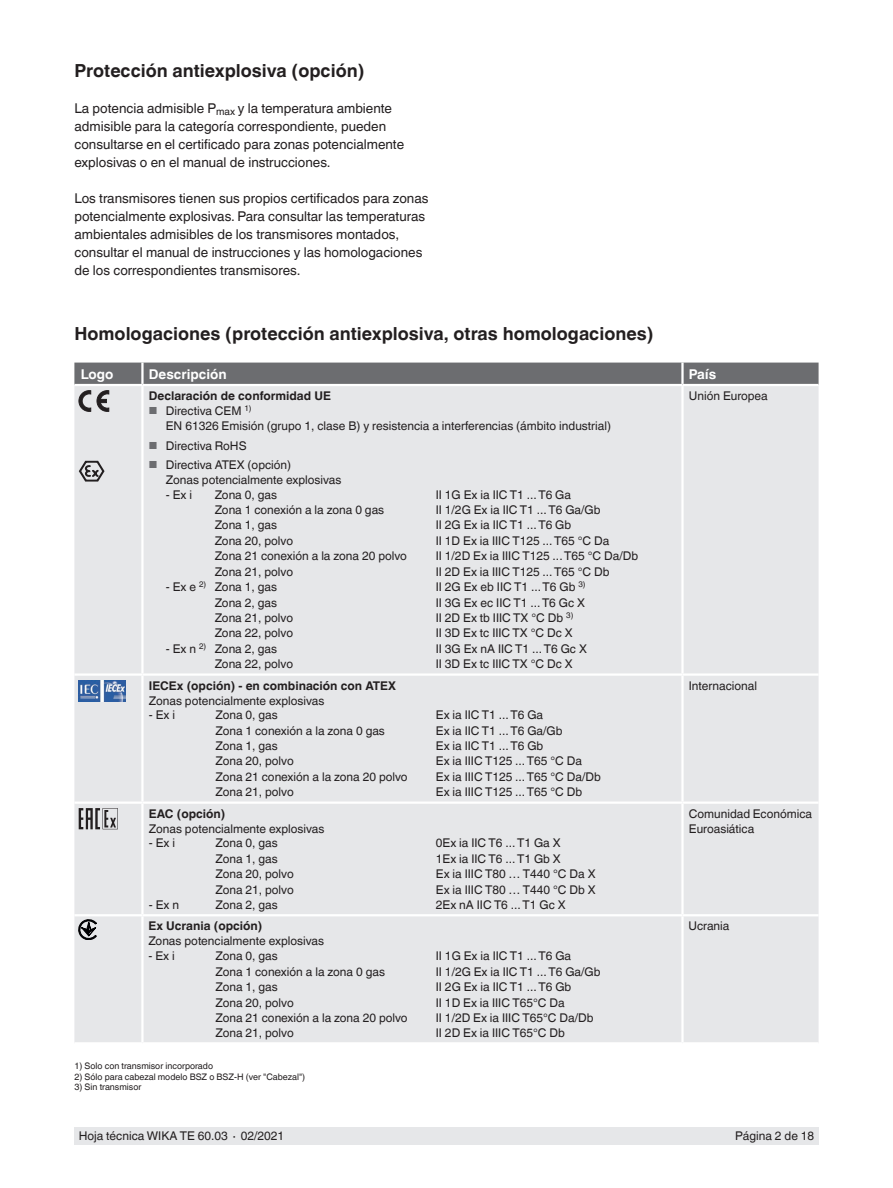
<style>
.page{position:relative;width:893px;height:1188px;background:#fff}
.page>*{position:absolute;margin:0;border:0;box-sizing:border-box;transform-origin:0 0}
.t1{font:700 18px "Helvetica World";color:#231f20}
.t2{font:13.5px/18px "Helvetica World";color:#231f20}
.t3{font:700 13.5px "Helvetica World";color:#fff}
.t4{font:12px/15px "Helvetica World";color:#231f20}
.t5{font:700 12px "Helvetica World";color:#231f20}
.t6{font:9px "Helvetica World";color:#231f20}
.s1{font-size:10.2px;color:#6c6d70}
</style>
<div class="page">
<div style="left:74px;top:1128px;width:745px;height:17px;background:#e6e7e9"></div>
<div style="left:74px;top:363px;width:745px;height:21px;background:#6c6d70"></div>
<div style="left:74px;top:386px;width:745px;height:656px;background:#e6e7e9"></div>
<hr style="left:142px;top:802px;width:540px;height:2px;background:#fff">
<hr style="left:142px;top:914px;width:540px;height:2px;background:#fff">
<hr style="left:682px;top:914px;width:137px;height:2px;background:#fff">
<hr style="left:74px;top:673px;width:68px;height:3px;background:#fff">
<hr style="left:681px;top:916px;width:3px;height:126px;background:#fff">
<hr style="left:142px;top:673px;width:540px;height:3px;background:#fff">
<hr style="left:682px;top:673px;width:137px;height:3px;background:#fff">
<hr style="left:74px;top:914px;width:68px;height:2px;background:#fff">
<hr style="left:141px;top:916px;width:3px;height:126px;background:#fff">
<hr style="left:74px;top:802px;width:68px;height:2px;background:#fff">
<hr style="left:682px;top:802px;width:137px;height:2px;background:#fff">
<hr style="left:681px;top:386px;width:3px;height:287px;background:#fff">
<hr style="left:681px;top:676px;width:3px;height:126px;background:#fff">
<hr style="left:141px;top:386px;width:3px;height:287px;background:#fff">
<hr style="left:141px;top:676px;width:3px;height:126px;background:#fff">
<hr style="left:141px;top:363px;width:3px;height:21px;background:#fff">
<hr style="left:681px;top:363px;width:3px;height:21px;background:#fff">
<hr style="left:681px;top:804px;width:3px;height:110px;background:#fff">
<hr style="left:141px;top:804px;width:3px;height:110px;background:#fff">
<svg style="left:79px;top:391px;width:12px;height:20px"></svg>
<svg style="left:97px;top:391px;width:12px;height:20px"></svg>
<svg style="left:79px;top:461px;width:26px;height:21px"></svg>
<img style="left:79px;top:680px;width:47px;height:21px">
<svg style="left:79px;top:808px;width:39px;height:21px"></svg>
<svg style="left:79px;top:920px;width:17px;height:20px"></svg>
<h1 class="t1" style="left:74px;top:60px;width:291px">Protección antiexplosiva (opción)</h1>
<p class="t2" style="left:74px;top:99px;width:331px">La potencia admisible P<sub>max</sub> y la temperatura ambiente admisible para la categoría correspondiente, pueden consultarse en el certificado para zonas potencialmente explosivas o en el manual de instrucciones.</p>
<p class="t2" style="left:74px;top:189px;width:356px">Los transmisores tienen sus propios certificados para zonas potencialmente explosivas. Para consultar las temperaturas ambientales admisibles de los transmisores montados, consultar el manual de instrucciones y las homologaciones de los correspondientes transmisores.</p>
<h1 class="t1" style="left:74px;top:324px;width:580px">Homologaciones (protección antiexplosiva, otras homologaciones)</h1>
<p class="t3" style="left:81px;top:366px;width:34px">Logo</p>
<p class="t3" style="left:149px;top:366px;width:79px">Descripción</p>
<p class="t3" style="left:689px;top:366px;width:29px">País</p>
<p class="t5" style="left:149px;top:389px;width:184px">Declaración de conformidad UE</p>
<p class="t4" style="left:166px;top:403px;width:447px;text-indent:-17px"><span class="s1">■</span> Directiva CEM <sup>1)<br></sup>EN 61326 Emisión (grupo 1, clase B) y resistencia a interferencias (ámbito industrial)</p>
<p class="t4" style="left:149px;top:438px;width:99px"><span class="s1">■</span> Directiva RoHS</p>
<p class="t4" style="left:166px;top:457px;width:177px;text-indent:-17px"><span class="s1">■</span> Directiva ATEX (opción)<br>Zonas potencialmente explosivas</p>
<p class="t4" style="left:166px;top:487px;width:28px">- Ex i</p>
<p class="t4" style="left:215px;top:487px;width:64px">Zona 0, gas</p>
<p class="t4" style="left:436px;top:487px;width:137px">II 1G Ex ia IIC T1 ... T6 Ga</p>
<p class="t4" style="left:215px;top:502px;width:171px">Zona 1 conexión a la zona 0 gas</p>
<p class="t4" style="left:436px;top:502px;width:166px">II 1/2G Ex ia IIC T1 ... T6 Ga/Gb</p>
<p class="t4" style="left:215px;top:518px;width:64px">Zona 1, gas</p>
<p class="t4" style="left:436px;top:518px;width:137px">II 2G Ex ia IIC T1 ... T6 Gb</p>
<p class="t4" style="left:215px;top:533px;width:80px">Zona 20, polvo</p>
<p class="t4" style="left:436px;top:533px;width:175px">II 1D Ex ia IIIC T125 ... T65 °C Da</p>
<p class="t4" style="left:215px;top:549px;width:194px">Zona 21 conexión a la zona 20 polvo</p>
<p class="t4" style="left:436px;top:549px;width:204px">II 1/2D Ex ia IIIC T125 ... T65 °C Da/Db</p>
<p class="t4" style="left:215px;top:564px;width:80px">Zona 21, polvo</p>
<p class="t4" style="left:436px;top:564px;width:175px">II 2D Ex ia IIIC T125 ... T65 °C Db</p>
<p class="t4" style="left:166px;top:579px;width:113px">- Ex e <sup>2)</sup> Zona 1, gas</p>
<p class="t4" style="left:436px;top:579px;width:151px">II 2G Ex eb IIC T1 ... T6 Gb <sup>3)</sup></p>
<p class="t4" style="left:215px;top:595px;width:64px">Zona 2, gas</p>
<p class="t4" style="left:436px;top:595px;width:151px">II 3G Ex ec IIC T1 ... T6 Gc X</p>
<p class="t4" style="left:215px;top:610px;width:80px">Zona 21, polvo</p>
<p class="t4" style="left:436px;top:610px;width:139px">II 2D Ex tb IIIC TX °C Db <sup>3)</sup></p>
<p class="t4" style="left:215px;top:626px;width:80px">Zona 22, polvo</p>
<p class="t4" style="left:436px;top:626px;width:138px">II 3D Ex tc IIIC TX °C Dc X</p>
<p class="t4" style="left:166px;top:641px;width:113px">- Ex n <sup>2)</sup> Zona 2, gas</p>
<p class="t4" style="left:436px;top:641px;width:153px">II 3G Ex nA IIC T1 ... T6 Gc X</p>
<p class="t4" style="left:215px;top:657px;width:80px">Zona 22, polvo</p>
<p class="t4" style="left:436px;top:657px;width:138px">II 3D Ex tc IIIC TX °C Dc X</p>
<p class="t4" style="left:689px;top:388px;width:81px">Unión Europea</p>
<p class="t5" style="left:149px;top:678px;width:249px">IECEx (opción) - en combinación con ATEX</p>
<p class="t4" style="left:149px;top:693px;width:177px">Zonas potencialmente explosivas</p>
<p class="t4" style="left:149px;top:708px;width:28px">- Ex i</p>
<p class="t4" style="left:215px;top:708px;width:64px">Zona 0, gas</p>
<p class="t4" style="left:436px;top:708px;width:109px">Ex ia IIC T1 ... T6 Ga</p>
<p class="t4" style="left:215px;top:723px;width:171px">Zona 1 conexión a la zona 0 gas</p>
<p class="t4" style="left:436px;top:723px;width:128px">Ex ia IIC T1 ... T6 Ga/Gb</p>
<p class="t4" style="left:215px;top:738px;width:64px">Zona 1, gas</p>
<p class="t4" style="left:436px;top:738px;width:109px">Ex ia IIC T1 ... T6 Gb</p>
<p class="t4" style="left:215px;top:754px;width:80px">Zona 20, polvo</p>
<p class="t4" style="left:436px;top:754px;width:148px">Ex ia IIIC T125 ... T65 °C Da</p>
<p class="t4" style="left:215px;top:769px;width:194px">Zona 21 conexión a la zona 20 polvo</p>
<p class="t4" style="left:436px;top:769px;width:166px">Ex ia IIIC T125 ... T65 °C Da/Db</p>
<p class="t4" style="left:215px;top:785px;width:80px">Zona 21, polvo</p>
<p class="t4" style="left:436px;top:785px;width:148px">Ex ia IIIC T125 ... T65 °C Db</p>
<p class="t5" style="left:149px;top:807px;width:78px">EAC (opción)</p>
<p class="t4" style="left:149px;top:821px;width:177px">Zonas potencialmente explosivas</p>
<p class="t4" style="left:149px;top:836px;width:28px">- Ex i</p>
<p class="t4" style="left:215px;top:836px;width:64px">Zona 0, gas</p>
<p class="t4" style="left:436px;top:836px;width:126px">0Ex ia IIC T6 ... T1 Ga X</p>
<p class="t4" style="left:215px;top:851px;width:64px">Zona 1, gas</p>
<p class="t4" style="left:436px;top:851px;width:127px">1Ex ia IIC T6 ... T1 Gb X</p>
<p class="t4" style="left:215px;top:866px;width:80px">Zona 20, polvo</p>
<p class="t4" style="left:436px;top:866px;width:161px">Ex ia IIIC T80 … T440 °C Da X</p>
<p class="t4" style="left:215px;top:882px;width:80px">Zona 21, polvo</p>
<p class="t4" style="left:436px;top:882px;width:161px">Ex ia IIIC T80 … T440 °C Db X</p>
<p class="t4" style="left:149px;top:897px;width:32px">- Ex n</p>
<p class="t4" style="left:215px;top:897px;width:64px">Zona 2, gas</p>
<p class="t4" style="left:436px;top:897px;width:131px">2Ex nA IIC T6 ... T1 Gc X</p>
<p class="t5" style="left:148px;top:919px;width:115px">Ex Ucrania (opción)</p>
<p class="t4" style="left:148px;top:933px;width:177px">Zonas potencialmente explosivas</p>
<p class="t4" style="left:148px;top:948px;width:28px">- Ex i</p>
<p class="t4" style="left:215px;top:948px;width:64px">Zona 0, gas</p>
<p class="t4" style="left:436px;top:948px;width:137px">II 1G Ex ia IIC T1 ... T6 Ga</p>
<p class="t4" style="left:215px;top:964px;width:171px">Zona 1 conexión a la zona 0 gas</p>
<p class="t4" style="left:436px;top:964px;width:166px">II 1/2G Ex ia IIC T1 ... T6 Ga/Gb</p>
<p class="t4" style="left:215px;top:980px;width:64px">Zona 1, gas</p>
<p class="t4" style="left:436px;top:980px;width:137px">II 2G Ex ia IIC T1 ... T6 Gb</p>
<p class="t4" style="left:215px;top:995px;width:80px">Zona 20, polvo</p>
<p class="t4" style="left:436px;top:995px;width:130px">II 1D Ex ia IIIC T65°C Da</p>
<p class="t4" style="left:215px;top:1010px;width:194px">Zona 21 conexión a la zona 20 polvo</p>
<p class="t4" style="left:436px;top:1010px;width:159px">II 1/2D Ex ia IIIC T65°C Da/Db</p>
<p class="t4" style="left:215px;top:1026px;width:80px">Zona 21, polvo</p>
<p class="t4" style="left:436px;top:1026px;width:130px">II 2D Ex ia IIIC T65°C Db</p>
<p class="t6" style="left:74px;top:1061px;width:140px">1) Solo con transmisor incorporado</p>
<p class="t6" style="left:74px;top:1072px;width:232px">2) Sólo para cabezal modelo BSZ o BSZ-H (ver "Cabezal")</p>
<p class="t6" style="left:74px;top:1082px;width:68px">3) Sin transmisor</p>
<p class="t4" style="left:689px;top:678px;width:70px">Internacional</p>
<p class="t4" style="left:689px;top:806px;width:125px">Comunidad Económica<br>Euroasiática</p>
<p class="t4" style="left:688px;top:918px;width:42px">Ucrania</p>
<p class="t4" style="left:79px;top:1129px;width:207px">Hoja técnica WIKA TE 60.03 ∙ 02/2021</p>
<p class="t4" style="left:735px;top:1129px;width:81px">Página 2 de 18</p>
</div>
